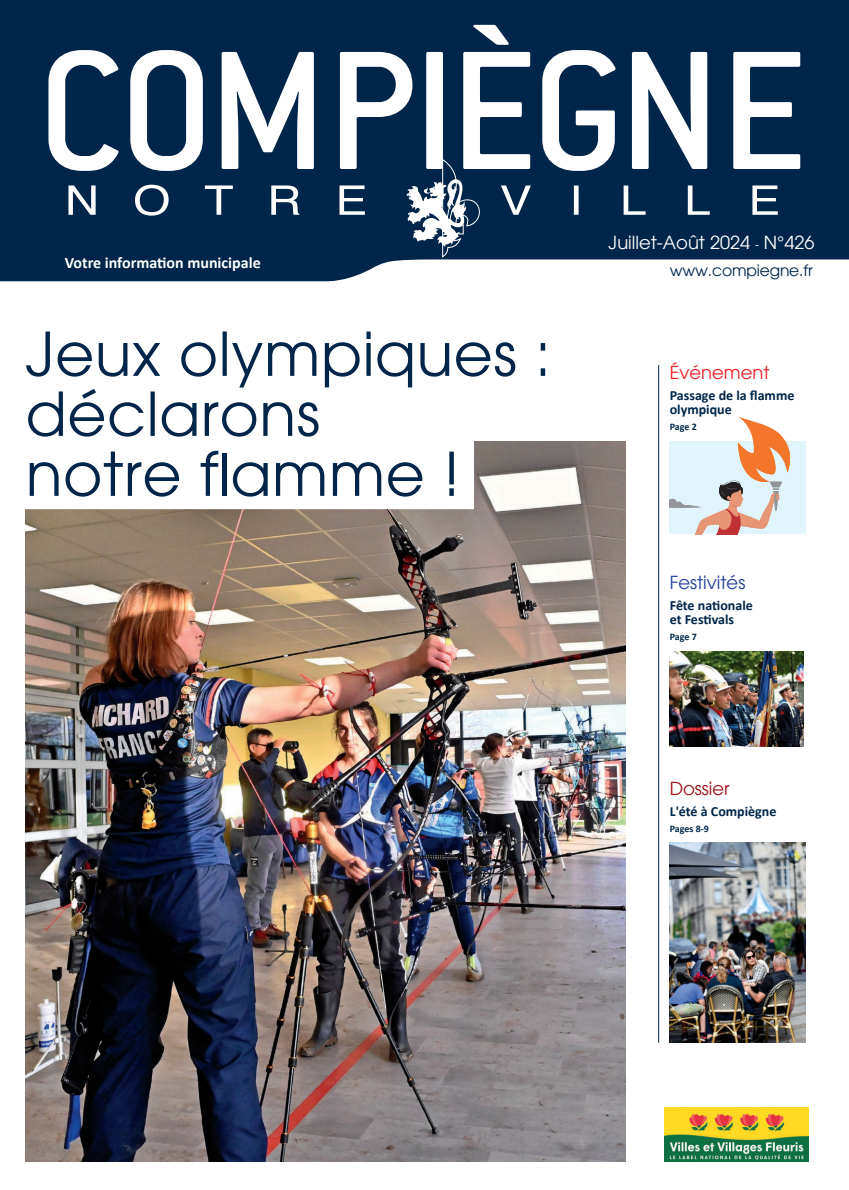
<style>
.page{position:relative;width:849px;height:1190px;background:#fff}
.page>*{position:absolute;margin:0;border:0;box-sizing:border-box;transform-origin:0 0}
.t1{font:60px/60px "Avant Garde";letter-spacing:.01em;color:#00254a}
.t2{font:18px "Avant Garde";color:#fff}
.t3{font:18px "Avant Garde";color:#223f99}
.t4{font:18px "Avant Garde";color:#ee1d23}
.t5{font:18px "Avant Garde";color:#9d1014}
.t6{font:700 16px "Calibri";color:#fff}
.t7{font:15.5px "Avant Garde";letter-spacing:-.01em;color:#00254a}
.t8{font:700 14px/14px "Calibri";color:#00254a}
.t9{font:700 10px "Calibri";letter-spacing:-.01em;color:#00254a}
.s1{font-family:"Arial Narrow"}
.s2{font-size:12px}
</style>
<div class="page">
<svg style="left:0;top:0;width:848px;height:282px;background:#17385a"></svg>
<svg style="left:48px;top:25px;width:752px;height:146px;fill:#00254a"></svg>
<svg style="left:68px;top:185px;width:297px;height:31px;background:#2f4d6b"></svg>
<svg style="left:500px;top:186px;width:277px;height:29px;background:#234363"></svg>
<svg style="left:405px;top:159px;width:74px;height:123px"></svg>
<hr style="left:658px;top:365px;width:1px;height:678px;background:#00254a">
<img style="left:669px;top:651px;width:133px;height:96px">
<img style="left:664px;top:1108px;width:144px;height:54px">
<img style="left:669px;top:842px;width:136px;height:201px">
<img style="left:26px;top:442px;width:599px;height:720px">
<div style="left:12px;top:439px;width:462px;height:70px;background:#fff"></div>
<div style="left:669px;top:442px;width:136px;height:92px;background:#e1f4fc"></div>
<svg style="left:669px;top:417px;width:124px;height:117px"></svg>
<p class="t6" style="left:65px;top:251px;width:197px">Votre information municipale</p>
<h1 class="t1" style="left:26px;top:325px;width:527px">Jeux olympiques : déclarons<br>notre f<span class="s1">l</span>amme !</h1>
<p class="t2" style="left:608px;top:232px;width:207px">Juillet-Août 2024 <span class="s2">-</span> N°426</p>
<p class="t7" style="left:669px;top:261px;width:144px">www.compiegne.fr</p>
<p class="t4" style="left:669px;top:361px;width:101px">Événement</p>
<p class="t8" style="left:669px;top:388px;width:126px">Passage de la flamme olympique</p>
<p class="t9" style="left:669px;top:419px;width:29px">Page 2</p>
<p class="t3" style="left:669px;top:572px;width:77px">Festivités</p>
<p class="t8" style="left:669px;top:598px;width:85px">Fête nationale et Festivals</p>
<p class="t9" style="left:669px;top:630px;width:29px">Page 7</p>
<p class="t5" style="left:669px;top:778px;width:61px">Dossier</p>
<p class="t8" style="left:669px;top:804px;width:108px">L'été à Compiègne</p>
<p class="t9" style="left:669px;top:822px;width:41px">Pages 8-9</p>
</div>
